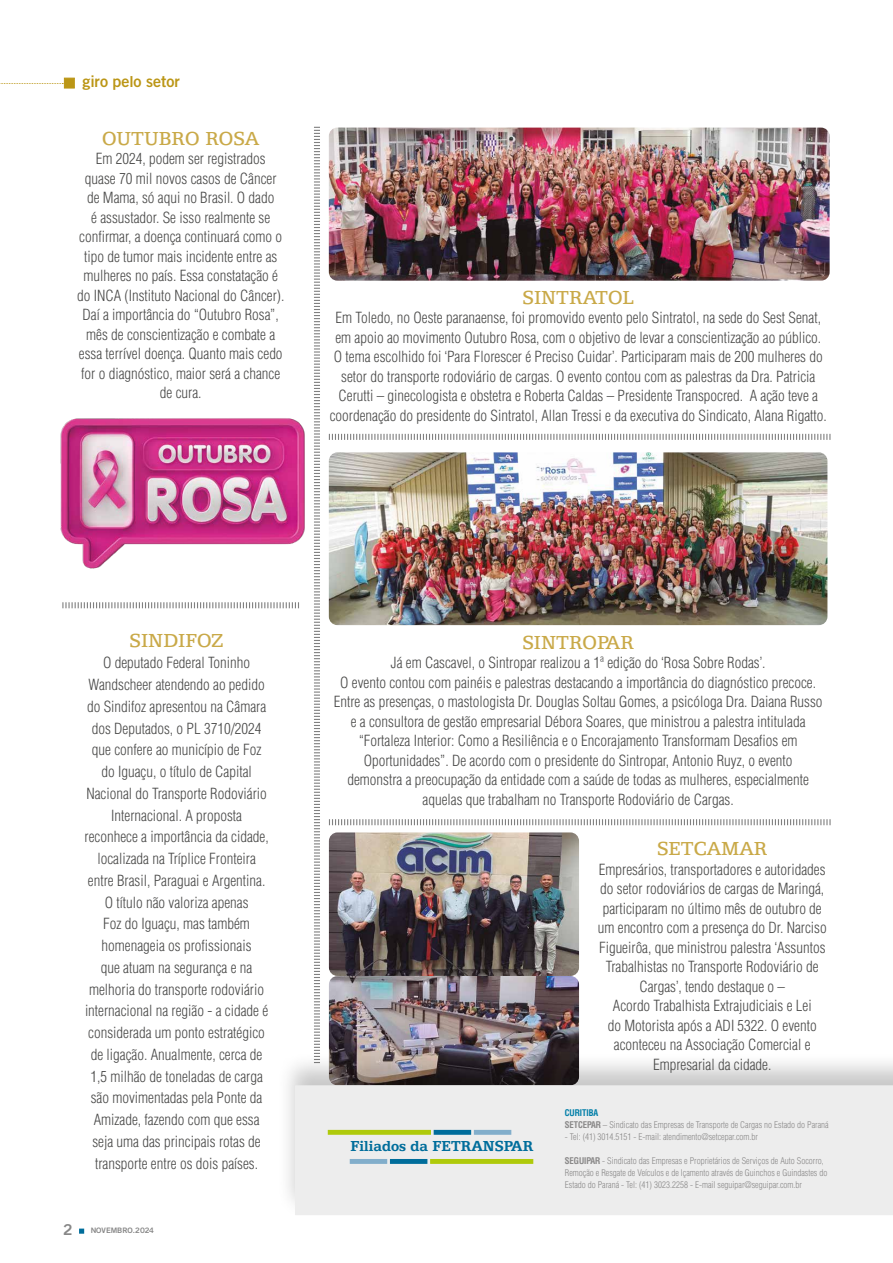
<style>
.page{position:relative;width:893px;height:1263px;background:#fff}
.page>*{position:absolute;margin:0;border:0;box-sizing:border-box;transform-origin:0 0}
.t1{font:19.5px "ATF Antique";color:#c9a948}
.t2{font:700 15.15px "Goethe Gothic";color:#bb9616}
.t3{font:300 condensed 15px/19.5px "Helvetica";color:#4a4a49;text-align:center}
.t4{font:700 15px "ATF Antique";color:#006d9b}
.t5{font:700 15px "Goethe Gothic";color:#878787}
.t6{font:300 condensed 9px/12px "Helvetica";color:#898888}
.t7{font:700 7.5px "Goethe Gothic";color:#878787}
.s1{font-weight:700;color:#007ea8}
.s2{font-weight:700}
</style>
<div class="page">
<svg style="left:79px;top:1228px;width:5px;height:6px"></svg>
<img style="left:329px;top:832px;width:250px;height:220px">
<div style="left:64px;top:78px;width:11px;height:10px;background:#bb9616;border:1px solid #bb9616"></div>
<svg style="left:0;top:83px;width:63px;height:1px"></svg>
<div style="left:277px;top:1052px;width:616px;height:167px;background:#000;opacity:.22"></div>
<div style="left:295px;top:1085px;width:598px;height:130px;background:#ededed"></div>
<svg style="left:328px;top:1130px;width:103px;height:5px"></svg>
<svg style="left:434px;top:1130px;width:37px;height:5px"></svg>
<svg style="left:474px;top:1130px;width:37px;height:5px"></svg>
<svg style="left:430px;top:1159px;width:103px;height:5px"></svg>
<svg style="left:390px;top:1159px;width:37px;height:5px"></svg>
<div style="left:350px;top:1159px;width:37px;height:5px;background:#82aecb"></div>
<svg style="left:313px;top:126px;width:8px;height:938px"></svg>
<svg style="left:62px;top:602px;width:237px;height:6px"></svg>
<img style="left:60px;top:418px;width:245px;height:151px">
<img style="left:329px;top:128px;width:501px;height:153px">
<img style="left:329px;top:452px;width:498px;height:173px">
<svg style="left:329px;top:434px;width:501px;height:6px"></svg>
<svg style="left:329px;top:819px;width:502px;height:6px"></svg>
<p class="t2" style="left:82px;top:72px;width:99px">giro pelo setor</p>
<h1 class="t1" style="left:102px;top:128px;width:159px">OUTUBRO ROSA</h1>
<p class="t3" style="left:77px;top:149px;width:209px">Em 2024, podem ser registrados<br>quase 70 mil novos casos de Câncer de Mama, só aqui no Brasil. O dado<br>é assustador. Se isso realmente se confirmar, a doença continuará como o tipo de tumor mais incidente entre as mulheres no país. Essa constatação é do INCA (Instituto Nacional do Câncer).<br>Daí a importância do “Outubro Rosa”, mês de conscientização e combate a essa terrível doença. Quanto mais cedo for o diagnóstico, maior será a chance de cura.</p>
<h1 class="t1" style="left:522px;top:287px;width:113px">SINTRATOL</h1>
<p class="t3" style="left:330px;top:308px;width:498px">Em Toledo, no Oeste paranaense, foi promovido evento pelo Sintratol, na sede do Sest Senat, em apoio ao movimento Outubro Rosa, com o objetivo de levar a conscientização ao público.<br>O tema escolhido foi ‘Para Florescer é Preciso Cuidar’. Participaram mais de 200 mulheres do setor do transporte rodoviário de cargas. O evento contou com as palestras da Dra. Patricia Cerutti – ginecologista e obstetra e Roberta Caldas – Presidente Transpocred. A ação teve a coordenação do presidente do Sintratol, Allan Tressi e da executiva do Sindicato, Alana Rigatto.</p>
<h1 class="t1" style="left:130px;top:629px;width:96px">SINDIFOZ</h1>
<p class="t3" style="left:85px;top:652px;width:186px;line-height:21.8px">O deputado Federal Toninho<br>Wandscheer atendendo ao pedido do Sindifoz apresentou na Câmara dos Deputados, o PL 3710/2024 que confere ao município de Foz do Iguaçu, o título de Capital<br>Nacional do Transporte Rodoviário<br>Internacional. A proposta reconhece a importância da cidade, localizada na Tríplice Fronteira entre Brasil, Paraguai e Argentina.<br>O título não valoriza apenas<br>Foz do Iguaçu, mas também homenageia os profissionais<br>que atuam na segurança e na melhoria do transporte rodoviário internacional na região - a cidade é considerada um ponto estratégico de ligação. Anualmente, cerca de<br>1,5 milhão de toneladas de carga são movimentadas pela Ponte da<br>Amizade, fazendo com que essa seja uma das principais rotas de transporte entre os dois países.</p>
<p class="t5" style="left:63px;top:1220px;width:11px">2</p>
<p class="t7" style="left:91px;top:1226px;width:65px">NOVEMBRO.2024</p>
<h1 class="t1" style="left:522px;top:631px;width:113px">SINTROPAR</h1>
<p class="t3" style="left:334px;top:653px;width:490px">Já em Cascavel, o Sintropar realizou a 1ª edição do ‘Rosa Sobre Rodas’.<br>O evento contou com painéis e palestras destacando a importância do diagnóstico precoce.<br>Entre as presenças, o mastologista Dr. Douglas Soltau Gomes, a psicóloga Dra. Daiana Russo e a consultora de gestão empresarial Débora Soares, que ministrou a palestra intitulada “Fortaleza Interior: Como a Resiliência e o Encorajamento Transformam Desafios em Oportunidades”. De acordo com o presidente do Sintropar, Antonio Ruyz, o evento<br>demonstra a preocupação da entidade com a saúde de todas as mulheres, especialmente aquelas que trabalham no Transporte Rodoviário de Cargas.</p>
<h1 class="t1" style="left:657px;top:838px;width:112px">SETCAMAR</h1>
<p class="t3" style="left:598px;top:859px;width:230px">Empresários, transportadores e autoridades do setor rodoviários de cargas de Maringá, participaram no último mês de outubro de um encontro com a presença do Dr. Narciso Figueirôa, que ministrou palestra ‘Assuntos Trabalhistas no Transporte Rodoviário de Cargas’, tendo destaque o –<br>Acordo Trabalhista Extrajudiciais e Lei<br>do Motorista após a ADI 5322. O evento aconteceu na Associação Comercial e Empresarial da cidade.</p>
<p class="t4" style="left:350px;top:1138px;width:184px">Filiados da FETRANSPAR</p>
<p class="t6" style="left:565px;top:1107px;width:265px"><span class="s1">CURITIBA<br></span><span class="s2">SETCEPAR</span> – Sindicato das Empresas de Transporte de Cargas no Estado do Paraná</p>
<p class="t6" style="left:565px;top:1131px;width:195px">- Tel: (41) 3014.5151 - E-mail: atendimento@setcepar.com.br</p>
<p class="t6" style="left:565px;top:1155px;width:264px"><span class="s2">SEGUIPAR</span> - Sindicato das Empresas e Proprietários de Serviços de Auto Socorro,<br>Remoção e Resgate de Veículos e de Içamento através de Guinchos e Guindastes do<br>Estado do Paraná - Tel: (41) 3023.2258 - E-mail seguipar@seguipar.com.br</p>
</div>
